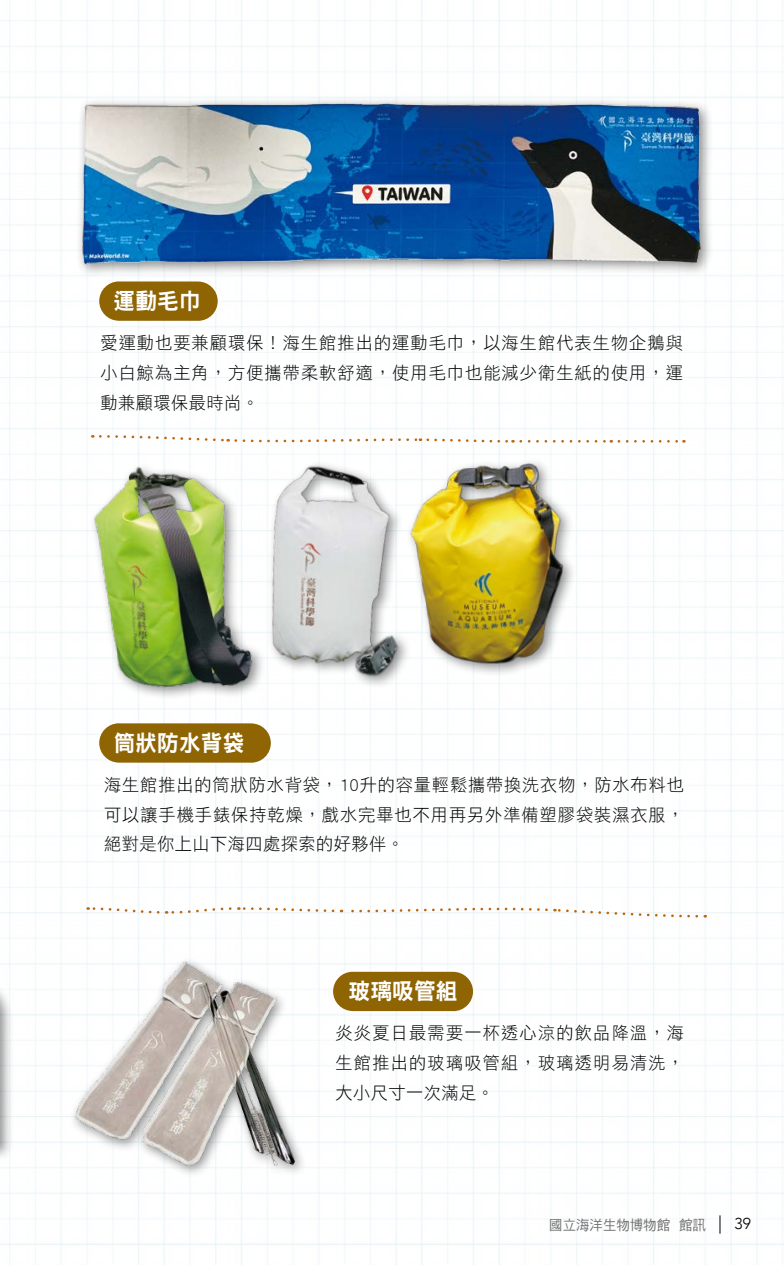
<style>
.page{position:relative;width:784px;height:1265px;background:#fff}
.page>*{position:absolute;margin:0;border:0;box-sizing:border-box;transform-origin:0 0}
.t1{font:22.75px "DF Hei Std W9";letter-spacing:.01em;color:#fff;scale:.95 1}
.t2{font:17.5px/29.8px "DF Hei Std W3";letter-spacing:.065em;color:#000;text-align:justify}
.t3{font:300 15.75px "Avenir";color:#000}
.t4{font:14px "DF Hei Std W5";letter-spacing:.01em;color:#727171;scale:.95 1}
</style>
<div class="page">
<img style="left:0;top:0;width:784px;height:1265px">
<svg style="left:99px;top:723px;width:172px;height:40px;background:#966f14"></svg>
<svg style="left:99px;top:281px;width:119px;height:40px;background:#99731a"></svg>
<svg style="left:333px;top:972px;width:140px;height:39px;background:#956e12"></svg>
<svg style="left:88px;top:906px;width:611px;height:13px"></svg>
<svg style="left:92px;top:434px;width:520px;height:10px"></svg>
<svg style="left:619px;top:440px;width:65px;height:3px"></svg>
<img style="left:73px;top:949px;width:237px;height:231px">
<div style="left:76px;top:96px;width:638px;height:181px;background:#000;opacity:.45"></div>
<img style="left:79px;top:99px;width:625px;height:168px">
<img style="left:249px;top:453px;width:161px;height:236px">
<div style="left:88px;top:461px;width:178px;height:240px;background:#fefefe"></div>
<img style="left:87px;top:458px;width:174px;height:243px">
<img style="left:398px;top:443px;width:181px;height:242px">
<div style="left:0;top:919px;width:14px;height:242px;background:#000;opacity:.45"></div>
<svg style="left:719px;top:1215px;width:1px;height:19px"></svg>
<h1 class="t1" style="left:113px;top:289px;width:93px">運動毛巾</h1>
<p class="t2" style="left:100px;top:328px;width:584px">愛運動也要兼顧環保！海生館推出的運動毛巾，以海生館代表生物企鵝與小白鯨為主角，方便攜帶柔軟舒適，使用毛巾也能減少衛生紙的使用，運動兼顧環保最時尚。</p>
<h1 class="t1" style="left:113px;top:730px;width:139px">筒狀防水背袋</h1>
<p class="t2" style="left:104px;top:769px;width:581px">海生館推出的筒狀防水背袋，10升的容量輕鬆攜帶換洗衣物，防水布料也可以讓手機手錶保持乾燥，戲水完畢也不用再另外準備塑膠袋裝濕衣服，絕對是你上山下海四處探索的好夥伴。</p>
<h1 class="t1" style="left:349px;top:979px;width:116px">玻璃吸管組</h1>
<p class="t2" style="left:335px;top:1018px;width:350px">炎炎夏日最需要一杯透心涼的飲品降溫，海生館推出的玻璃吸管組，玻璃透明易清洗，大小尺寸一次滿足。</p>
<p class="t4" style="left:549px;top:1217px;width:167px">國立海洋生物博物館 館訊</p>
<p class="t3" style="left:734px;top:1214px;width:18px">39</p>
</div>
